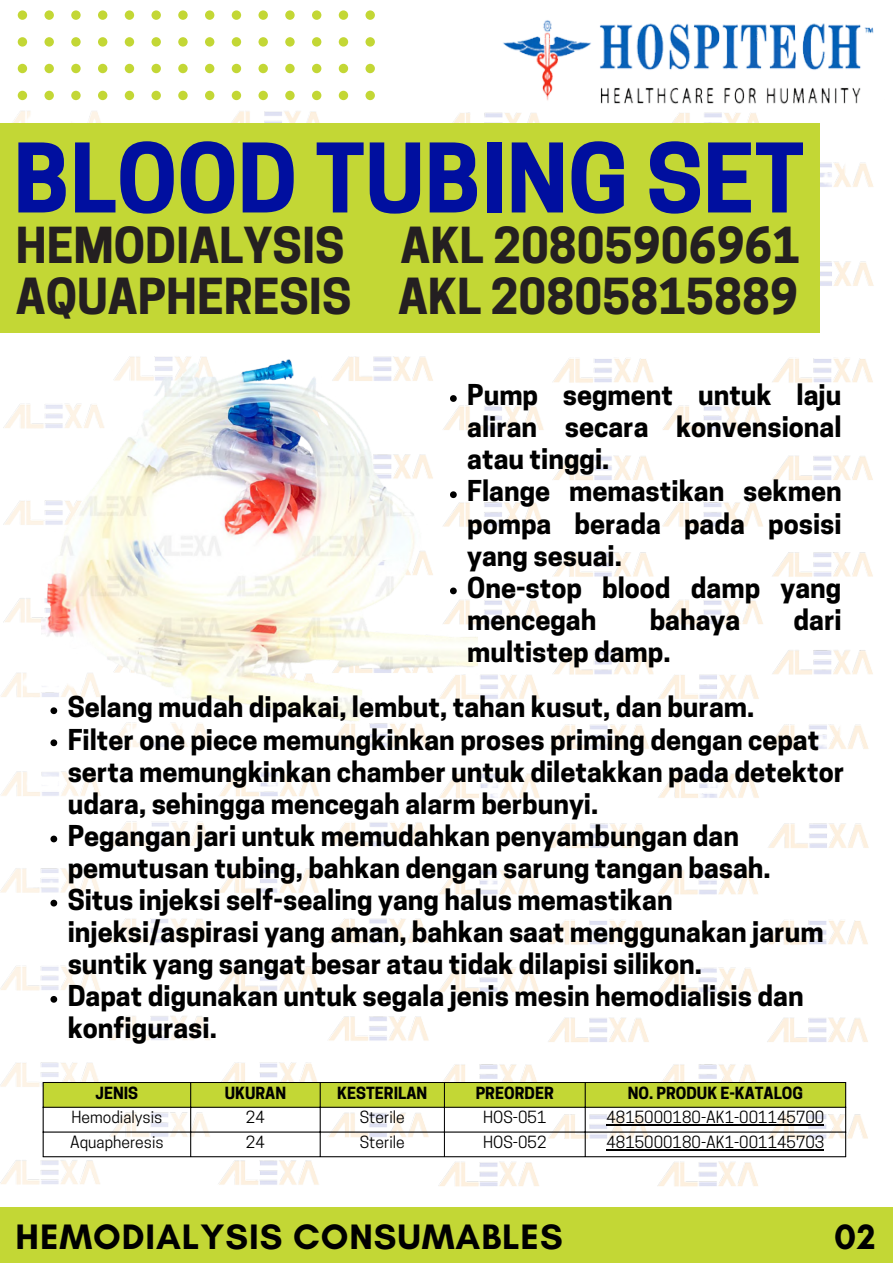
<style>
.page{position:relative;width:893px;height:1263px;background:#fff}
.page>*{position:absolute;margin:0;border:0;box-sizing:border-box;transform-origin:0 0}
.t1{font:700 89.78px "Cooper Hewitt";color:#000f9f}
.t2{font:700 46.58px/51.2px "Cooper Hewitt";color:#241f21}
.t3{font:700 36px "Glacial Indifference";letter-spacing:.025em;color:#000}
.t4{font:700 35.85px "Glacial Indifference";color:#000}
.t5{font:700 27px/32.1px "Cooper Hewitt";color:#000}
.t6{font:15.75px "Cooper Hewitt";color:#000}
.t7{font:700 15.75px "Cooper Hewitt";color:#000}
</style>
<div class="page">
<img style="left:3px;top:100px;width:871px;height:561px">
<img style="left:0;top:661px;width:873px;height:526px">
<div style="left:18px;top:10px;width:9px;height:10px;background:#c3d735;border-radius:50%"></div>
<div style="left:44px;top:10px;width:10px;height:10px;background:#c3d735;border-radius:50%"></div>
<svg style="left:71px;top:10px;width:10px;height:10px"></svg>
<div style="left:98px;top:10px;width:9px;height:10px;background:#c3d735;border-radius:50%"></div>
<div style="left:125px;top:10px;width:9px;height:10px;background:#c3d735;border-radius:50%"></div>
<div style="left:151px;top:10px;width:10px;height:10px;background:#c3d735;border-radius:50%"></div>
<div style="left:178px;top:10px;width:10px;height:10px;background:#c3d735;border-radius:50%"></div>
<div style="left:18px;top:37px;width:9px;height:10px;background:#c3d735;border-radius:50%"></div>
<div style="left:44px;top:37px;width:10px;height:10px;background:#c3d735;border-radius:50%"></div>
<svg style="left:71px;top:37px;width:10px;height:10px"></svg>
<div style="left:98px;top:37px;width:9px;height:10px;background:#c3d735;border-radius:50%"></div>
<div style="left:125px;top:37px;width:9px;height:10px;background:#c3d735;border-radius:50%"></div>
<div style="left:151px;top:37px;width:10px;height:10px;background:#c3d735;border-radius:50%"></div>
<svg style="left:178px;top:37px;width:10px;height:10px"></svg>
<div style="left:18px;top:64px;width:9px;height:9px;background:#c3d735;border-radius:50%"></div>
<div style="left:44px;top:64px;width:10px;height:9px;background:#c3d735;border-radius:50%"></div>
<div style="left:71px;top:64px;width:10px;height:9px;background:#c3d735;border-radius:50%"></div>
<div style="left:98px;top:64px;width:9px;height:9px;background:#c3d735;border-radius:50%"></div>
<div style="left:125px;top:64px;width:9px;height:9px;background:#c3d735;border-radius:50%"></div>
<div style="left:151px;top:64px;width:10px;height:9px;background:#c3d735;border-radius:50%"></div>
<div style="left:178px;top:64px;width:10px;height:9px;background:#c3d735;border-radius:50%"></div>
<div style="left:18px;top:91px;width:9px;height:9px;background:#c3d735;border-radius:50%"></div>
<div style="left:44px;top:91px;width:10px;height:9px;background:#c3d735;border-radius:50%"></div>
<div style="left:71px;top:91px;width:10px;height:9px;background:#c3d735;border-radius:50%"></div>
<div style="left:98px;top:91px;width:9px;height:9px;background:#c3d735;border-radius:50%"></div>
<div style="left:125px;top:91px;width:9px;height:9px;background:#c3d735;border-radius:50%"></div>
<div style="left:151px;top:91px;width:10px;height:9px;background:#c3d735;border-radius:50%"></div>
<div style="left:178px;top:91px;width:10px;height:9px;background:#c3d735;border-radius:50%"></div>
<div style="left:205px;top:10px;width:9px;height:10px;background:#c3d735;border-radius:50%"></div>
<div style="left:232px;top:10px;width:9px;height:10px;background:#c3d735;border-radius:50%"></div>
<div style="left:258px;top:10px;width:10px;height:10px;background:#c3d735;border-radius:50%"></div>
<div style="left:285px;top:10px;width:10px;height:10px;background:#c3d735;border-radius:50%"></div>
<div style="left:312px;top:10px;width:9px;height:10px;background:#c3d735;border-radius:50%"></div>
<div style="left:339px;top:10px;width:9px;height:10px;background:#c3d735;border-radius:50%"></div>
<div style="left:365px;top:10px;width:10px;height:10px;background:#c3d735;border-radius:50%"></div>
<div style="left:205px;top:37px;width:9px;height:10px;background:#c3d735;border-radius:50%"></div>
<div style="left:232px;top:37px;width:9px;height:10px;background:#c3d735;border-radius:50%"></div>
<div style="left:258px;top:37px;width:10px;height:10px;background:#c3d735;border-radius:50%"></div>
<svg style="left:285px;top:37px;width:10px;height:10px"></svg>
<div style="left:312px;top:37px;width:9px;height:10px;background:#c3d735;border-radius:50%"></div>
<div style="left:339px;top:37px;width:9px;height:10px;background:#c3d735;border-radius:50%"></div>
<div style="left:365px;top:37px;width:10px;height:10px;background:#c3d735;border-radius:50%"></div>
<div style="left:205px;top:64px;width:9px;height:9px;background:#c3d735;border-radius:50%"></div>
<div style="left:232px;top:64px;width:9px;height:9px;background:#c3d735;border-radius:50%"></div>
<div style="left:258px;top:64px;width:10px;height:9px;background:#c3d735;border-radius:50%"></div>
<div style="left:285px;top:64px;width:10px;height:9px;background:#c3d735;border-radius:50%"></div>
<div style="left:312px;top:64px;width:9px;height:9px;background:#c3d735;border-radius:50%"></div>
<div style="left:339px;top:64px;width:9px;height:9px;background:#c3d735;border-radius:50%"></div>
<div style="left:365px;top:64px;width:10px;height:9px;background:#c3d735;border-radius:50%"></div>
<div style="left:205px;top:91px;width:9px;height:9px;background:#c3d735;border-radius:50%"></div>
<div style="left:232px;top:91px;width:9px;height:9px;background:#c3d735;border-radius:50%"></div>
<div style="left:258px;top:91px;width:10px;height:9px;background:#c3d735;border-radius:50%"></div>
<div style="left:285px;top:91px;width:10px;height:9px;background:#c3d735;border-radius:50%"></div>
<div style="left:312px;top:91px;width:9px;height:9px;background:#c3d735;border-radius:50%"></div>
<div style="left:339px;top:91px;width:9px;height:9px;background:#c3d735;border-radius:50%"></div>
<div style="left:365px;top:91px;width:10px;height:9px;background:#c3d735;border-radius:50%"></div>
<img style="left:467px;top:20px;width:407px;height:107px">
<div style="left:0;top:123px;width:820px;height:210px;background:#c3d735"></div>
<div style="left:44px;top:1083px;width:801px;height:24px;background:#c3d735"></div>
<hr style="left:606px;top:1124px;width:218px;height:1px;background:#000">
<hr style="left:606px;top:1149px;width:218px;height:1px;background:#000">
<hr style="left:43px;top:1083px;width:1px;height:73px;background:#000">
<hr style="left:190px;top:1083px;width:1px;height:73px;background:#000">
<hr style="left:320px;top:1083px;width:1px;height:73px;background:#000">
<hr style="left:444px;top:1083px;width:1px;height:73px;background:#000">
<hr style="left:585px;top:1083px;width:1px;height:73px;background:#000">
<hr style="left:845px;top:1083px;width:1px;height:73px;background:#000">
<hr style="left:43px;top:1082px;width:803px;height:1px;background:#000">
<hr style="left:43px;top:1107px;width:803px;height:1px;background:#000">
<hr style="left:43px;top:1131px;width:803px;height:1px;background:#000">
<hr style="left:43px;top:1156px;width:803px;height:1px;background:#000">
<div style="left:0;top:1207px;width:893px;height:56px;background:#c3d735"></div>
<img style="left:41px;top:333px;width:437px;height:398px">
<svg style="left:450px;top:395px;width:7px;height:7px"></svg>
<svg style="left:450px;top:491px;width:7px;height:7px"></svg>
<svg style="left:450px;top:587px;width:7px;height:7px"></svg>
<svg style="left:50px;top:707px;width:7px;height:7px"></svg>
<svg style="left:50px;top:739px;width:7px;height:7px"></svg>
<svg style="left:50px;top:836px;width:7px;height:6px"></svg>
<svg style="left:50px;top:900px;width:7px;height:6px"></svg>
<svg style="left:50px;top:996px;width:7px;height:7px"></svg>
<h1 class="t1" style="left:13px;top:145px;width:792px">BLOOD TUBING SET</h1>
<h2 class="t2" style="left:16px;top:226px;width:786px">HEMODIALYSIS AKL 20805906961<br>AQUAPHERESIS AKL 20805815889</h2>
<p class="t5" style="left:467px;top:382px;width:376px">Pump segment untuk laju aliran secara konvensional atau tinggi.<br>Flange memastikan sekmen pompa berada pada posisi yang sesuai.<br>One-stop blood damp yang mencegah</p>
<p class="t5" style="left:649px;top:607px;width:92px">bahaya</p>
<p class="t5" style="left:793px;top:607px;width:50px">dari</p>
<p class="t5" style="left:68px;top:627px;width:688px;line-height:55.7px;text-indent:399px">multistep damp.<br>Selang mudah dipakai, lembut, tahan kusut, dan buram.</p>
<p class="t5" style="left:68px;top:727px;width:778px">Filter one piece memungkinkan proses priming dengan cepat serta memungkinkan chamber untuk diletakkan pada detektor udara, sehingga mencegah alarm berbunyi.<br>Pegangan jari untuk memudahkan penyambungan dan pemutusan tubing, bahkan dengan sarung tangan basah.<br>Situs injeksi self-sealing yang halus memastikan injeksi/aspirasi yang aman, bahkan saat menggunakan jarum suntik yang sangat besar atau tidak dilapisi silikon.<br>Dapat digunakan untuk segala jenis mesin hemodialisis dan konfigurasi.</p>
<p class="t7" style="left:96px;top:1087px;width:44px">JENIS</p>
<p class="t7" style="left:225px;top:1087px;width:63px">UKURAN</p>
<p class="t7" style="left:337px;top:1087px;width:91px">KESTERILAN</p>
<p class="t7" style="left:476px;top:1087px;width:80px">PREORDER</p>
<p class="t7" style="left:628px;top:1087px;width:177px">NO. PRODUK E-KATALOG</p>
<p class="t6" style="left:72px;top:1111px;width:92px">Hemodialysis</p>
<p class="t6" style="left:246px;top:1111px;width:20px">24</p>
<p class="t6" style="left:360px;top:1111px;width:46px">Sterile</p>
<p class="t6" style="left:483px;top:1111px;width:65px">HOS-051</p>
<p class="t6" style="left:606px;top:1111px;width:219px">4815000180-AK1-001145700</p>
<p class="t6" style="left:70px;top:1136px;width:95px">Aquapheresis</p>
<p class="t6" style="left:246px;top:1136px;width:20px">24</p>
<p class="t6" style="left:360px;top:1136px;width:46px">Sterile</p>
<p class="t6" style="left:483px;top:1136px;width:65px">HOS-052</p>
<p class="t6" style="left:606px;top:1136px;width:219px">4815000180-AK1-001145703</p>
<h3 class="t3" style="left:16px;top:1214px;width:548px">HEMODIALYSIS CONSUMABLES</h3>
<h3 class="t4" style="left:834px;top:1215px;width:43px">02</h3>
</div>
